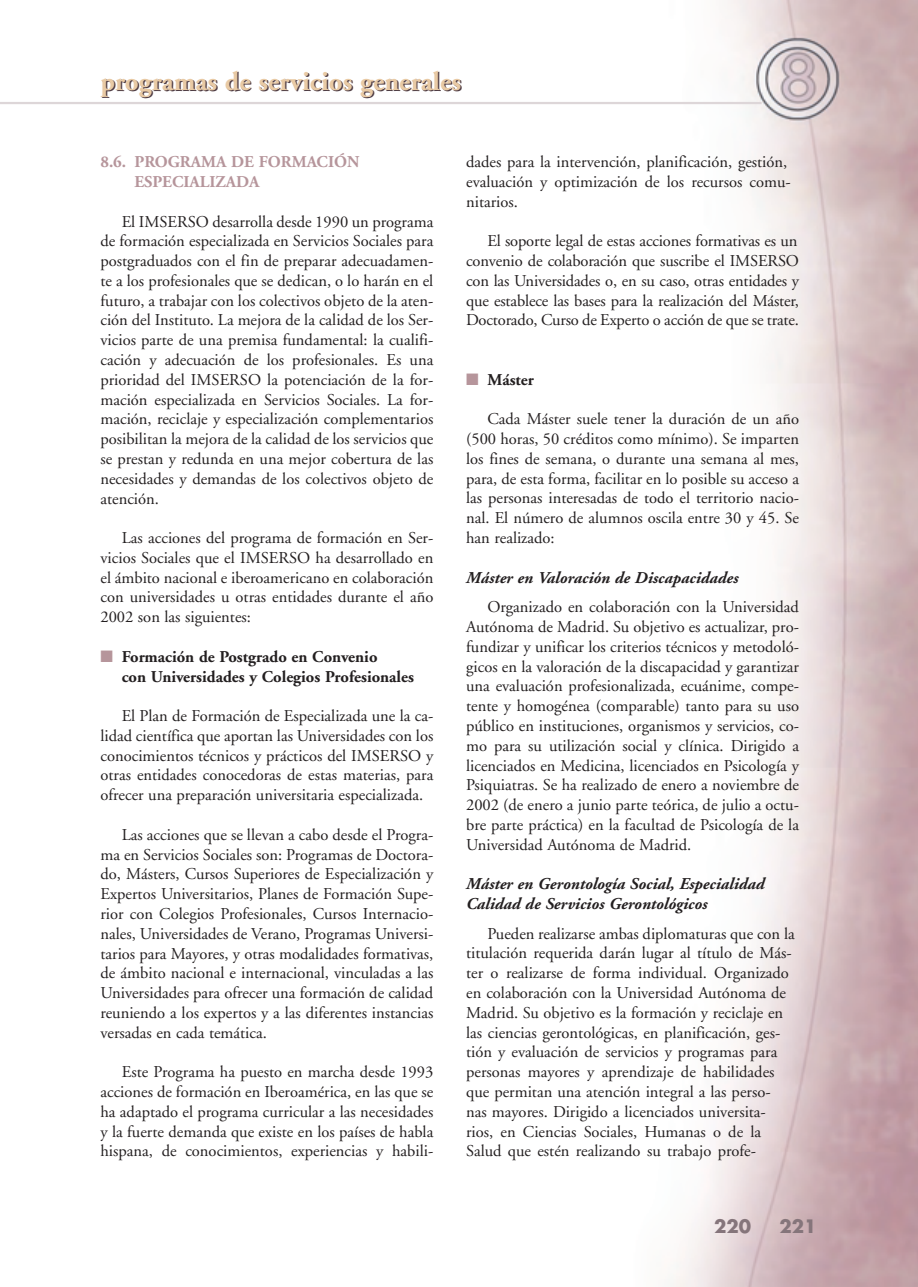
<style>
.page{position:relative;width:918px;height:1287px;background:#fff}
.page>*{position:absolute;margin:0;border:0;box-sizing:border-box;transform-origin:0 0}
.t1{font:700 27px "Adobe Garamond";color:#4e3c44}
.t2{font:700 18px "Futura";color:#85757b}
.t3{font:16.5px/19.8px "Adobe Garamond";color:#231f20;text-align:justify}
.t4{font:italic 700 16.5px/19.8px "Adobe Garamond";color:#231f20}
.t5{font:700 16.5px/19.8px "Adobe Garamond";color:#231f20}
.t6{font:700 16.5px/19.8px "Adobe Garamond";color:#b6959b}
.s1{color:#b6959b}
</style>
<div class="page">
<img style="left:671px;top:0;width:247px;height:1286px">
<hr style="left:0;top:102px;width:762px;height:2px;background:#ddd6d8">
<h1 class="t1" style="left:102px;top:72px;width:362px">programas de servicios generales</h1>
<p class="t6" style="left:134px;top:154px;width:226px;text-indent:-34px">8.6. PROGRAMA DE FORMACIÓN<br>ESPECIALIZADA</p>
<p class="t3" style="left:100px;top:213px;width:334px;text-indent:21px">El IMSERSO desarrolla desde 1990 un programa de formación especializada en Servicios Sociales para postgraduados con el fin de preparar adecuadamen&shy;te a los profesionales que se dedican, o lo harán en el futuro, a trabajar con los colectivos objeto de la aten&shy;ción del Instituto. La mejora de la calidad de los Ser&shy;vicios parte de una premisa fundamental: la cualifi&shy;cación y adecuación de los profesionales. Es una prioridad del IMSERSO la potenciación de la for&shy;mación especializada en Servicios Sociales. La for&shy;mación, reciclaje y especialización complementarios posibilitan la mejora de la calidad de los servicios que se prestan y redunda en una mejor cobertura de las necesidades y demandas de los colectivos objeto de atención.</p>
<p class="t3" style="left:100px;top:529px;width:334px;text-indent:21px">Las acciones del programa de formación en Ser&shy;vicios Sociales que el IMSERSO ha desarrollado en el ámbito nacional e iberoamericano en colaboración con universidades u otras entidades durante el año 2002 son las siguientes:</p>
<p class="t5" style="left:122px;top:648px;width:294px;text-indent:-21px"><span class="s1">■</span> Formación de Postgrado en Convenio<br>con Universidades y Colegios Profesionales</p>
<p class="t3" style="left:100px;top:708px;width:334px;text-indent:21px">El Plan de Formación de Especializada une la ca&shy;lidad científica que aportan las Universidades con los conocimientos técnicos y prácticos del IMSERSO y otras entidades conocedoras de estas materias, para ofrecer una preparación universitaria especializada.</p>
<p class="t3" style="left:100px;top:826px;width:334px;text-indent:21px">Las acciones que se llevan a cabo desde el Progra&shy;ma en Servicios Sociales son: Programas de Doctora&shy;do, Másters, Cursos Superiores de Especialización y Expertos Universitarios, Planes de Formación Supe&shy;rior con Colegios Profesionales, Cursos Internacio&shy;nales, Universidades de Verano, Programas Universi&shy;tarios para Mayores, y otras modalidades formativas, de ámbito nacional e internacional, vinculadas a las Universidades para ofrecer una formación de calidad reuniendo a los expertos y a las diferentes instancias versadas en cada temática.</p>
<p class="t3" style="left:100px;top:1064px;width:334px;text-indent:21px">Este Programa ha puesto en marcha desde 1993 acciones de formación en Iberoamérica, en las que se ha adaptado el programa curricular a las necesidades y la fuerte demanda que existe en los países de habla hispana, de conocimientos, experiencias y habili-</p>
<p class="t3" style="left:466px;top:154px;width:326px;text-align:left">dades para la intervención, planificación, gestión, evaluación y optimización de los recursos comu&shy;nitarios.</p>
<p class="t3" style="left:466px;top:233px;width:334px;text-indent:21px">El soporte legal de estas acciones formativas es un convenio de colaboración que suscribe el IMSERSO con las Universidades o, en su caso, otras entidades y que establece las bases para la realización del Máster, Doctorado, Curso de Experto o acción de que se trate.</p>
<p class="t5" style="left:466px;top:371px;width:69px"><span class="s1">■</span> Máster</p>
<p class="t3" style="left:466px;top:411px;width:334px;text-indent:21px">Cada Máster suele tener la duración de un año (500 horas, 50 créditos como mínimo). Se imparten los fines de semana, o durante una semana al mes, para, de esta forma, facilitar en lo posible su acceso a las personas interesadas de todo el territorio nacio&shy;nal. El número de alumnos oscila entre 30 y 45. Se han realizado:</p>
<p class="t4" style="left:466px;top:569px;width:274px">Máster en Valoración de Discapacidades</p>
<p class="t3" style="left:466px;top:599px;width:334px;text-indent:21px">Organizado en colaboración con la Universidad Autónoma de Madrid. Su objetivo es actualizar, pro&shy;fundizar y unificar los criterios técnicos y metodoló&shy;gicos en la valoración de la discapacidad y garantizar una evaluación profesionalizada, ecuánime, compe&shy;tente y homogénea (comparable) tanto para su uso público en instituciones, organismos y servicios, co&shy;mo para su utilización social y clínica. Dirigido a licenciados en Medicina, licenciados en Psicología y Psiquiatras. Se ha realizado de enero a noviembre de 2002 (de enero a junio parte teórica, de julio a octu&shy;bre parte práctica) en la facultad de Psicología de la Universidad Autónoma de Madrid.</p>
<p class="t4" style="left:466px;top:876px;width:300px">Máster en Gerontología Social, Especialidad<br>Calidad de Servicios Gerontológicos</p>
<p class="t3" style="left:466px;top:925px;width:330px;text-align:left;text-indent:21px">Pueden realizarse ambas diplomaturas que con la titulación requerida darán lugar al título de Más&shy;ter o realizarse de forma individual. Organizado en colaboración con la Universidad Autónoma de Madrid. Su objetivo es la formación y reciclaje en las ciencias gerontológicas, en planificación, ges&shy;tión y evaluación de servicios y programas para personas mayores y aprendizaje de habilidades que permitan una atención integral a las perso&shy;nas mayores. Dirigido a licenciados universita&shy;rios, en Ciencias Sociales, Humanas o de la Salud que estén realizando su trabajo profe-</p>
<p class="t2" style="left:714px;top:1218px;width:39px">220</p>
<p class="t2" style="left:779px;top:1218px;width:39px">221</p>
</div>
